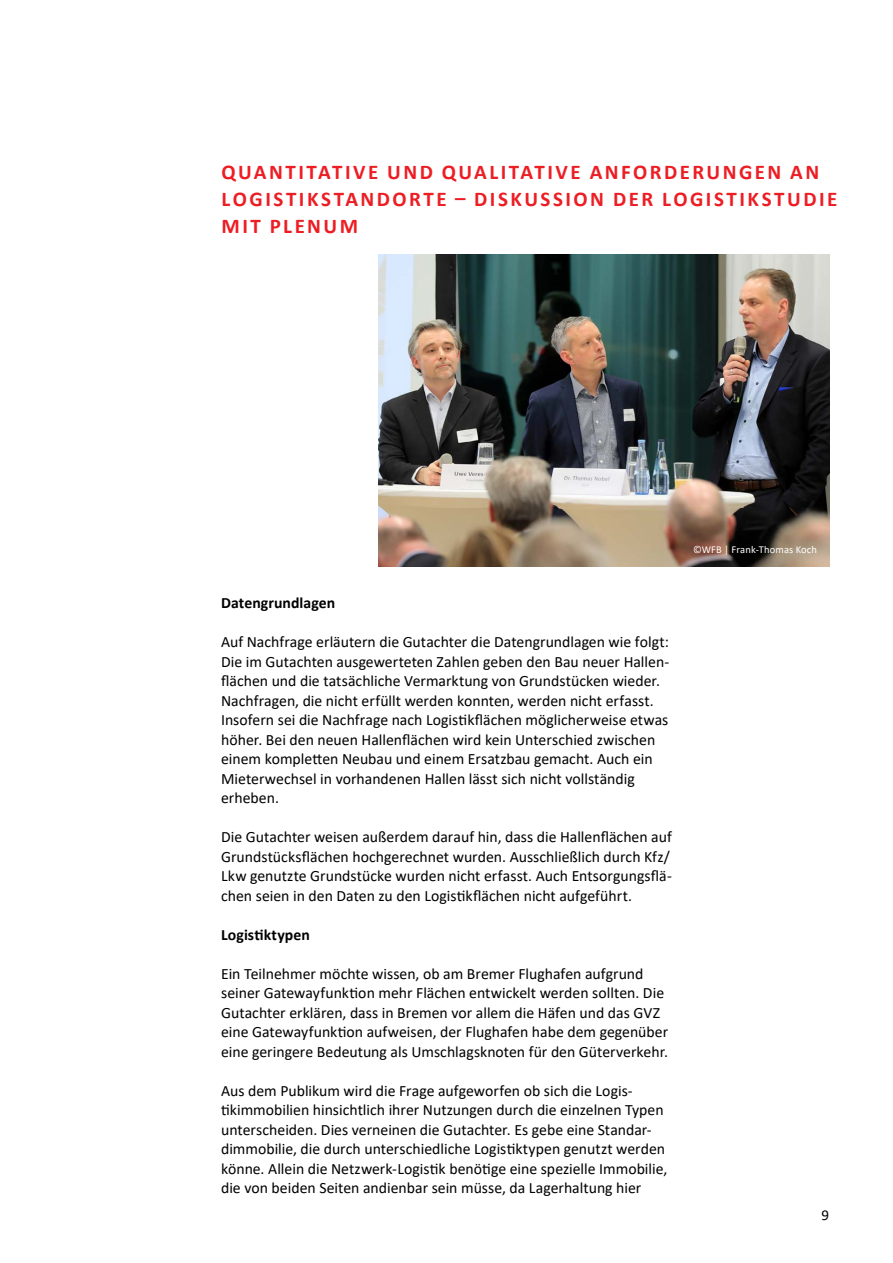
<style>
.page{position:relative;width:893px;height:1263px;background:#fff}
.page>*{position:absolute;margin:0;border:0;box-sizing:border-box;transform-origin:0 0}
.Überschriften{font:700 21px/27px "Calibri";letter-spacing:.12em;color:#ed1d24}
.fließtext{font:15.75px/19.5px "Calibri";color:#000}
.fließtext-2{font:700 15.75px "Calibri";letter-spacing:.005em;color:#000}
.t1{font:15px "Calibri";color:#000}
.Quelle{font:10.5px "Calibri";letter-spacing:.015em;color:#fff}
</style>
<div class="page">
<img style="left:378px;top:255px;width:451px;height:312px">
<p class="Überschriften" style="left:222px;top:158px;width:617px">QUANTITATIVE UND QUALITATIVE ANFORDERUNGEN AN<br>LOGISTIKSTANDORTE – DISKUSSION DER LOGISTIKSTUDIE<br>MIT PLENUM</p>
<p class="fließtext-2" style="left:221px;top:592px;width:116px">Datengrundlagen</p>
<p class="fließtext" style="left:221px;top:632px;width:450px">Auf Nachfrage erläutern die Gutachter die Datengrundlagen wie folgt:<br>Die im Gutachten ausgewerteten Zahlen geben den Bau neuer Hallen&shy;flächen und die tatsächliche Vermarktung von Grundstücken wieder.<br>Nachfragen, die nicht erfüllt werden konnten, werden nicht erfasst.<br>Insofern sei die Nachfrage nach Logistikflächen möglicherweise etwas höher. Bei den neuen Hallenflächen wird kein Unterschied zwischen einem kompletten Neubau und einem Ersatzbau gemacht. Auch ein Mieterwechsel in vorhandenen Hallen lässt sich nicht vollständig erheben.</p>
<p class="fließtext" style="left:221px;top:827px;width:452px">Die Gutachter weisen außerdem darauf hin, dass die Hallenflächen auf Grundstücksflächen hochgerechnet wurden. Ausschließlich durch Kfz/ Lkw genutzte Grundstücke wurden nicht erfasst. Auch Entsorgungsflä&shy;chen seien in den Daten zu den Logistikflächen nicht aufgeführt.</p>
<p class="fließtext-2" style="left:221px;top:923px;width:90px">Logistiktypen</p>
<p class="fließtext" style="left:221px;top:963px;width:449px">Ein Teilnehmer möchte wissen, ob am Bremer Flughafen aufgrund seiner Gatewayfunktion mehr Flächen entwickelt werden sollten. Die Gutachter erklären, dass in Bremen vor allem die Häfen und das GVZ eine Gatewayfunktion aufweisen, der Flughafen habe dem gegenüber eine geringere Bedeutung als Umschlagsknoten für den Güterverkehr.</p>
<p class="fließtext" style="left:221px;top:1080px;width:448px">Aus dem Publikum wird die Frage aufgeworfen ob sich die Logis&shy;tikimmobilien hinsichtlich ihrer Nutzungen durch die einzelnen Typen unterscheiden. Dies verneinen die Gutachter. Es gebe eine Standar&shy;dimmobilie, die durch unterschiedliche Logistiktypen genutzt werden könne. Allein die Netzwerk-Logistik benötige eine spezielle Immobilie, die von beiden Seiten andienbar sein müsse, da Lagerhaltung hier</p>
<p class="Quelle" style="left:693px;top:542px;width:125px">©WFB | Frank-Thomas Koch</p>
<p class="t1" style="left:822px;top:1205px;width:9px">9</p>
</div>
